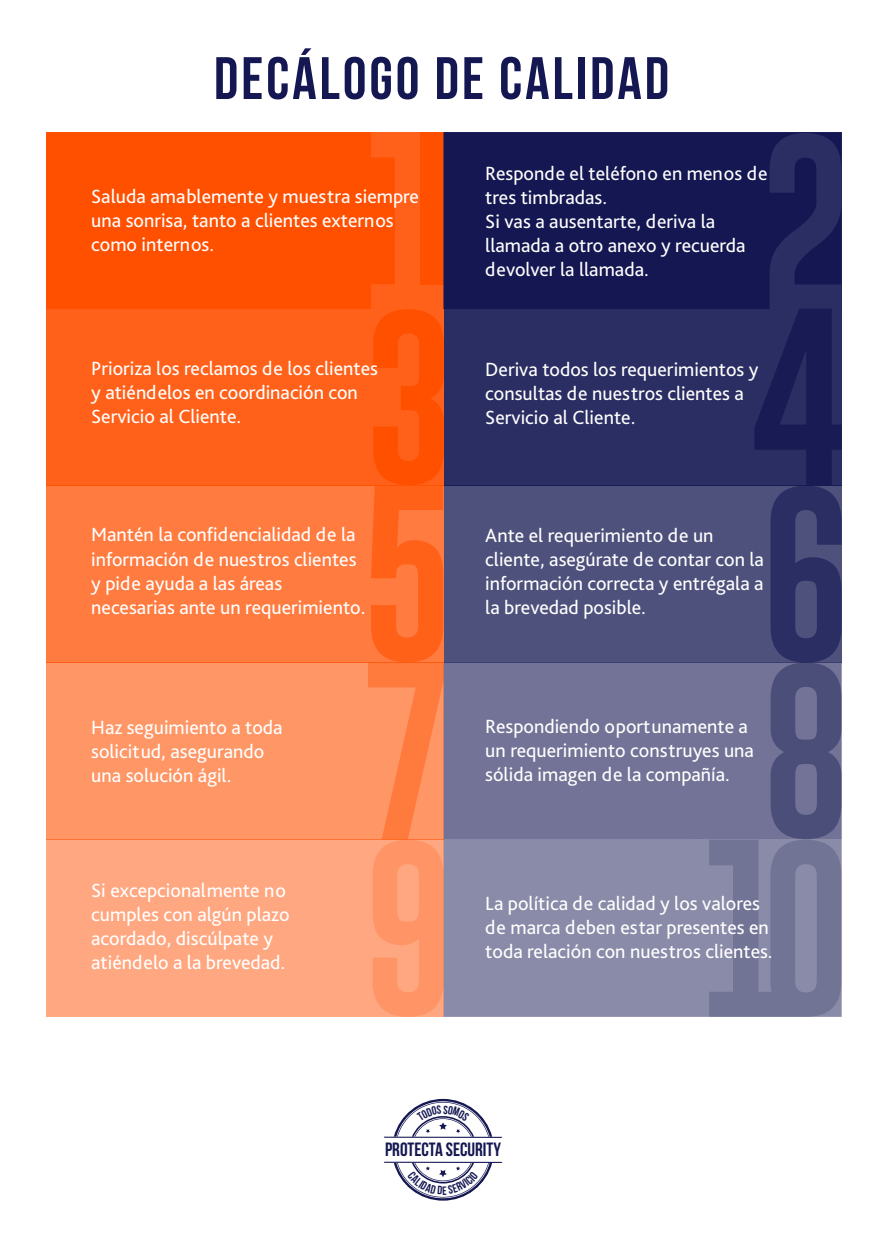
<style>
.page{position:relative;width:886px;height:1241px;background:#fff}
.page>*{position:absolute;margin:0;border:0;box-sizing:border-box;transform-origin:0 0}
.t1{font:59.75px "Bebas Neue";letter-spacing:.05em;color:#141751}
.t2{font:20px/24px "Bliss Pro";color:#fff}
.t3{font:19.19px "Bebas Neue";color:#141751}
</style>
<div class="page">
<div style="left:46px;top:485px;width:398px;height:177px;background:#ff7b40"></div>
<div style="left:46px;top:839px;width:398px;height:177px;background:#ffa780"></div>
<div style="left:46px;top:132px;width:398px;height:353px;background:#ff611a"></div>
<div style="left:46px;top:662px;width:398px;height:177px;background:#ff9666"></div>
<div style="left:420px;top:132px;width:24px;height:152px;background:#ff5000"></div>
<div style="left:46px;top:132px;width:349px;height:177px;background:#ff5000"></div>
<svg style="left:368px;top:309px;width:76px;height:707px"></svg>
<div style="left:444px;top:485px;width:398px;height:177px;background:#4e517c"></div>
<div style="left:444px;top:839px;width:398px;height:177px;background:#898ba8"></div>
<div style="left:444px;top:132px;width:398px;height:353px;background:#2b2e62"></div>
<div style="left:444px;top:662px;width:398px;height:177px;background:#727396"></div>
<svg style="left:443px;top:132px;width:398px;height:177px;background:#161952"></svg>
<svg style="left:709px;top:308px;width:132px;height:708px"></svg>
<svg style="left:384px;top:1098px;width:118px;height:102px"></svg>
<h1 class="t1" style="left:214px;top:46px;width:457px">DECÁLOGO DE CALIDAD</h1>
<p class="t2" style="left:91px;top:183px;width:329px">Saluda amablemente y muestra siempre una sonrisa, tanto a clientes externos como internos.</p>
<p class="t2" style="left:485px;top:160px;width:284px">Responde el teléfono en menos de tres timbradas.<br>Si vas a ausentarte, deriva la llamada a otro anexo y recuerda devolver la llamada.</p>
<p class="t2" style="left:91px;top:356px;width:288px">Prioriza los reclamos de los clientes y atiéndelos en coordinación con<br>Servicio al Cliente.</p>
<p class="t2" style="left:485px;top:357px;width:275px">Deriva todos los requerimientos y consultas de nuestros clientes a<br>Servicio al Cliente.</p>
<p class="t2" style="left:91px;top:522px;width:276px">Mantén la confidencialidad de la información de nuestros clientes y pide ayuda a las áreas necesarias ante un requerimiento.</p>
<p class="t2" style="left:485px;top:523px;width:280px">Ante el requerimiento de un cliente, asegúrate de contar con la información correcta y entrégala a la brevedad posible.</p>
<p class="t2" style="left:91px;top:715px;width:193px">Haz seguimiento a toda solicitud, asegurando una solución ágil.</p>
<p class="t2" style="left:485px;top:713px;width:270px">Respondiendo oportunamente a un requerimiento construyes una sólida imagen de la compañía.</p>
<p class="t2" style="left:91px;top:877px;width:200px">Si excepcionalmente no cumples con algún plazo acordado, discúlpate y atiéndelo a la brevedad.</p>
<p class="t2" style="left:485px;top:891px;width:289px">La política de calidad y los valores de marca deben estar presentes en toda relación con nuestros clientes.</p>
<p class="t3" style="left:385px;top:1138px;width:117px">PROTECTA SECURITY</p>
</div>
